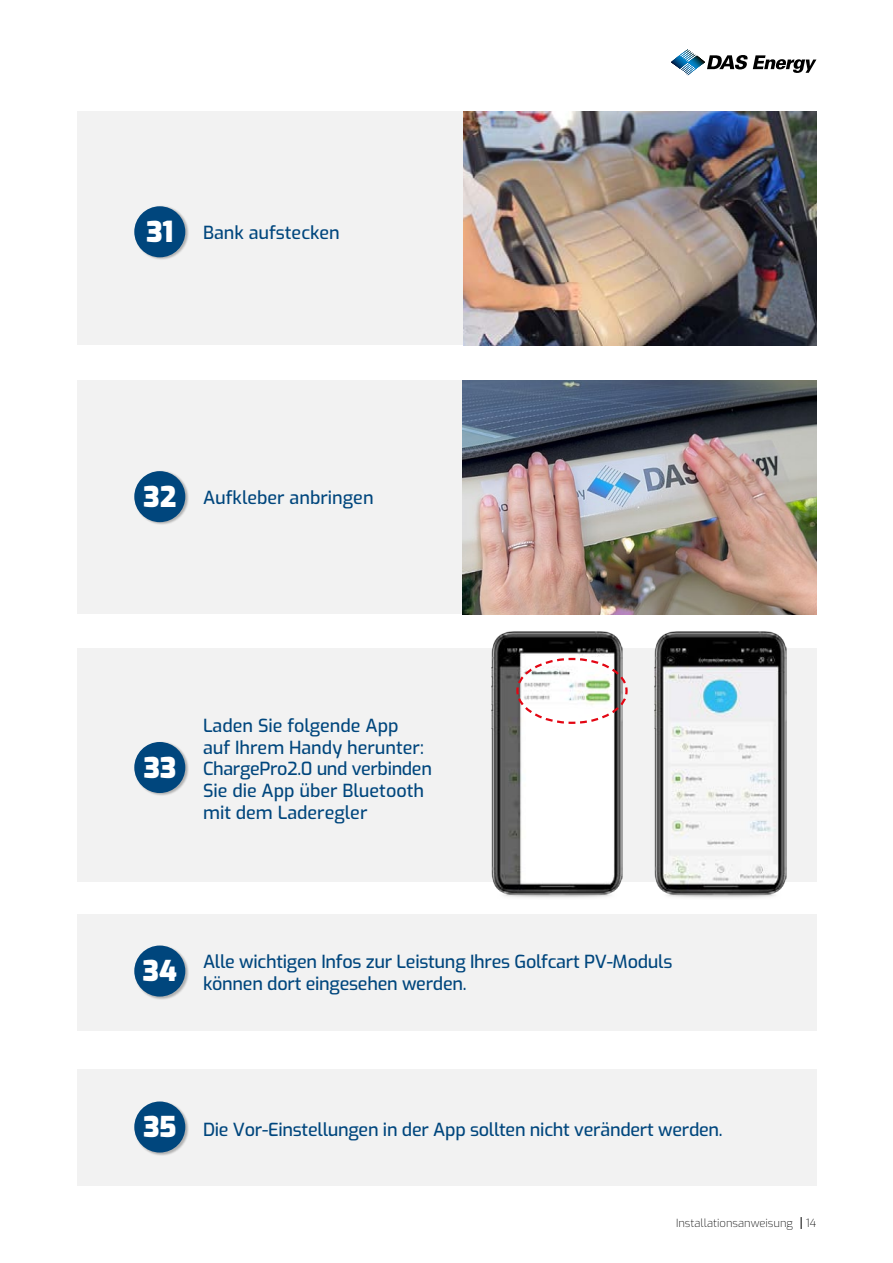
<style>
.page{position:relative;width:893px;height:1263px;background:#fff}
.page>*{position:absolute;margin:0;border:0;box-sizing:border-box;transform-origin:0 0}
.t1{font:900 28.5px "Exo";color:#fff}
.t2{font:500 18px/21.6px "Exo";letter-spacing:-.015em;color:#00467d}
.t3{font:200 11.25px "Exo";color:#000}
.s1{font-weight:900;font-size:28.5px;color:#fff}
</style>
<div class="page">
<div style="left:77px;top:111px;width:739px;height:234px;background:#f2f2f2"></div>
<div style="left:134px;top:206px;width:55px;height:55px;background:#000;opacity:.27"></div>
<div style="left:134px;top:206px;width:51px;height:51px;background:#00467d;border-radius:50%"></div>
<div style="left:77px;top:648px;width:739px;height:234px;background:#f2f2f2"></div>
<img style="left:463px;top:111px;width:353px;height:234px">
<div style="left:134px;top:741px;width:55px;height:55px;background:#000;opacity:.27"></div>
<div style="left:134px;top:742px;width:51px;height:51px;background:#00467d;border-radius:50%"></div>
<div style="left:77px;top:913px;width:739px;height:117px;background:#f2f2f2"></div>
<div style="left:77px;top:1069px;width:739px;height:117px;background:#f2f2f2"></div>
<div style="left:134px;top:945px;width:55px;height:55px;background:#000;opacity:.27"></div>
<div style="left:134px;top:945px;width:51px;height:51px;background:#00467d;border-radius:50%"></div>
<div style="left:134px;top:1101px;width:55px;height:55px;background:#000;opacity:.27"></div>
<div style="left:134px;top:1101px;width:51px;height:51px;background:#00467d;border-radius:50%"></div>
<div style="left:77px;top:380px;width:739px;height:234px;background:#f2f2f2"></div>
<img style="left:463px;top:380px;width:353px;height:234px">
<img style="left:655px;top:632px;width:131px;height:266px">
<img style="left:491px;top:632px;width:132px;height:266px">
<div style="left:134px;top:470px;width:55px;height:56px;background:#000;opacity:.27"></div>
<div style="left:134px;top:471px;width:51px;height:51px;background:#00467d;border-radius:50%"></div>
<svg style="left:671px;top:49px;width:145px;height:26px"></svg>
<svg style="left:515px;top:657px;width:113px;height:68px"></svg>
<svg style="left:801px;top:1217px;width:1px;height:12px"></svg>
<p class="t2" style="left:146px;top:220px;width:195px"><span class="s1">31</span> Bank aufstecken</p>
<h1 class="t1" style="left:143px;top:474px;width:34px">32</h1>
<p class="t2" style="left:203px;top:485px;width:172px">Aufkleber anbringen</p>
<h1 class="t1" style="left:143px;top:745px;width:34px">33</h1>
<p class="t2" style="left:203px;top:714px;width:230px">Laden Sie folgende App<br>auf Ihrem Handy herunter:<br>ChargePro2.0 und verbinden<br>Sie die App über Bluetooth mit dem Laderegler</p>
<h1 class="t1" style="left:143px;top:949px;width:36px">34</h1>
<p class="t2" style="left:203px;top:950px;width:471px">Alle wichtigen Infos zur Leistung Ihres Golfcart PV-Moduls können dort eingesehen werden.</p>
<h1 class="t1" style="left:143px;top:1105px;width:35px">35</h1>
<p class="t2" style="left:203px;top:1118px;width:521px">Die Vor-Einstellungen in der App sollten nicht verändert werden.</p>
<p class="t3" style="left:676px;top:1215px;width:142px">Installationsanweisung 14</p>
</div>
